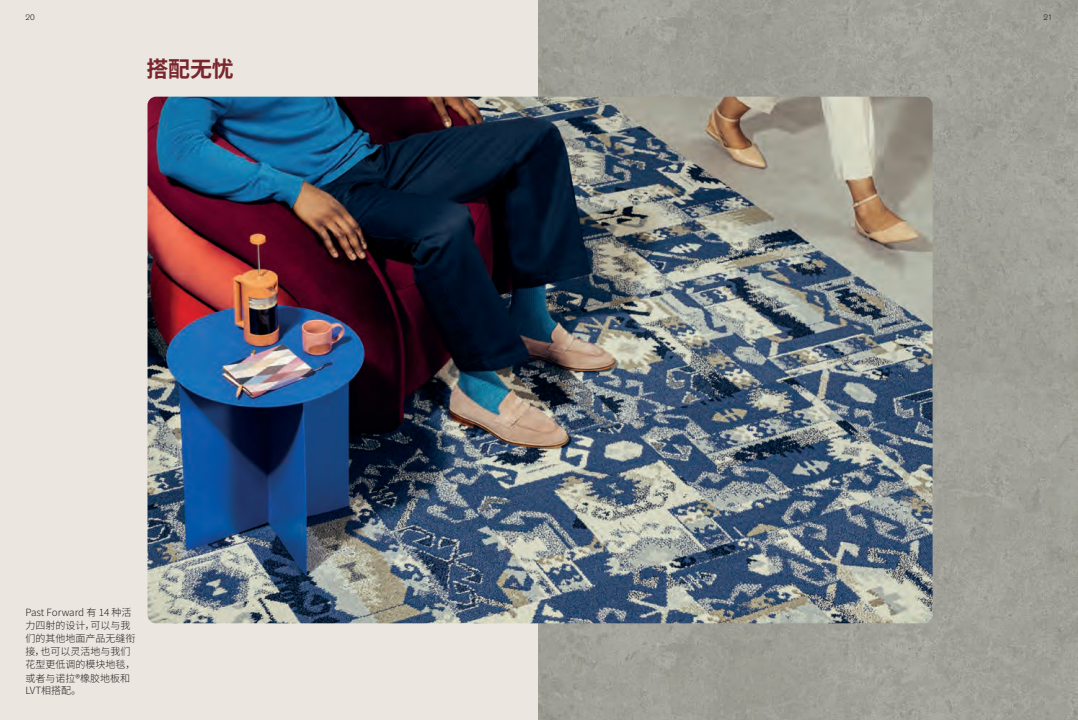
<style>
.page{position:relative;width:1078px;height:720px;background:#fff}
.page>*{position:absolute;margin:0;border:0;box-sizing:border-box;transform-origin:0 0}
.t1{font:700 22px "Source Han Sans CN";color:#7a252e}
.t2{font:300 10px/13.1px "Source Han Sans CN";color:#231f20}
.t3{font:300 8px "Akzidenz Grotesk Pro";color:#231f20}
</style>
<div class="page">
<div style="left:0;top:0;width:539px;height:720px;background:#ebe6e0"></div>
<img style="left:539px;top:0;width:538px;height:720px">
<img style="left:147px;top:97px;width:785px;height:526px">
<p class="t3" style="left:26px;top:12px;width:11px">20</p>
<p class="t3" style="left:1043px;top:12px;width:11px">21</p>
<h1 class="t1" style="left:146px;top:57px;width:89px">搭配无忧</h1>
<p class="t2" style="left:26px;top:606px;width:112px">Past Forward 有 14 种活力四射的设计，可以与我们的其他地面产品无缝衔接，也可以灵活地与我们花型更低调的模块地毯，或者与诺拉®橡胶地板和</p>
<p class="t2" style="left:26px;top:684px;width:57px">LVT相搭配。</p>
</div>
